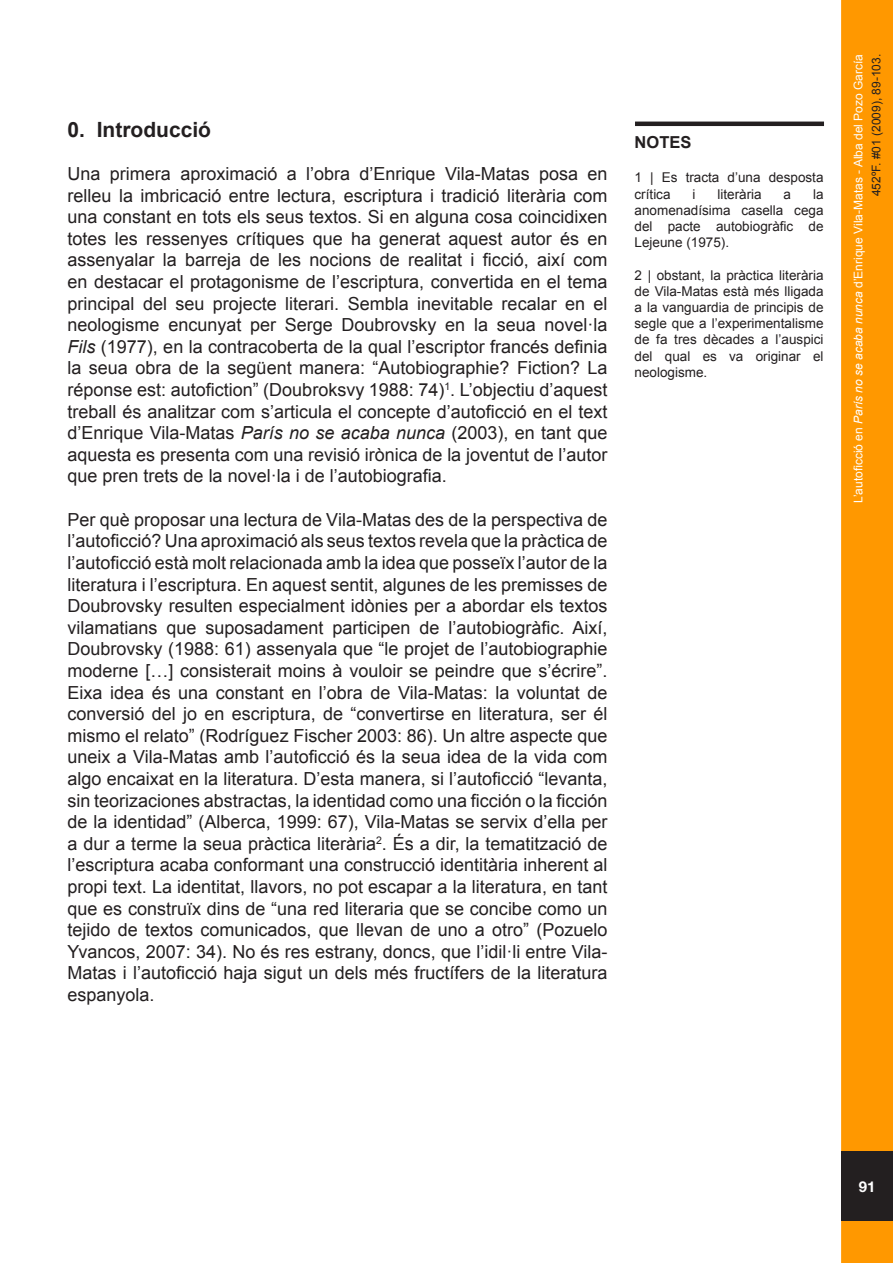
<style>
.page{position:relative;width:893px;height:1263px;background:#fff}
.page>*{position:absolute;margin:0;border:0;box-sizing:border-box;transform-origin:0 0}
.Estilo_de_párrafo_1{font:700 21px "Arial";color:#231f20}
.Estilo_de_párrafo_1-2{font:18px/21.6px "Arial";color:#231f20;text-align:justify}
.Estilo_de_párrafo_1-3{font:700 16.5px "Arial";color:#231f20}
.t1{font:700 15px "Helvetica Neue";color:#fff}
.Estilo_de_párrafo_1-4{font:13.5px/16.2px "Arial";color:#231f20;text-align:justify}
.t2{font:12px/18px "Arial";color:#fff;text-align:right}
.s1{font-style:italic}
.s2{color:#fdfdfd}
.s3{color:#231f20}
</style>
<div class="page">
<div style="left:841px;top:0;width:52px;height:1263px;background:#ff9800;border:3px solid #ff9800"></div>
<div style="left:841px;top:1151px;width:52px;height:70px;background:#231f20"></div>
<hr style="left:635px;top:122px;width:189px;height:4px;background:#231f20">
<p class="Estilo_de_párrafo_1" style="left:68px;top:115px;width:145px">0. Introducció</p>
<p class="Estilo_de_párrafo_1-2" style="left:68px;top:163px;width:541px">Una primera aproximació a l’obra d’Enrique Vila-Matas posa en relleu la imbricació entre lectura, escriptura i tradició literària com una constant en tots els seus textos. Si en alguna cosa coincidixen totes les ressenyes crítiques que ha generat aquest autor és en assenyalar la barreja de les nocions de realitat i ficció, així com en destacar el protagonisme de l’escriptura, convertida en el tema principal del seu projecte literari. Sembla inevitable recalar en el neologisme encunyat per Serge Doubrovsky en la seua novel·la <span class="s1">Fils</span> (1977), en la contracoberta de la qual l’escriptor francés definia la seua obra de la següent manera: “Autobiographie? Fiction? La réponse est: autofiction” (Doubroksvy 1988: 74)<sup>1</sup>. L’objectiu d’aquest treball és analitzar com s’articula el concepte d’autoficció en el text d’Enrique Vila-Matas <span class="s1">París no se acaba nunca</span> (2003), en tant que aquesta es presenta com una revisió irònica de la joventut de l’autor que pren trets de la novel·la i de l’autobiografia.</p>
<p class="Estilo_de_párrafo_1-2" style="left:68px;top:509px;width:541px">Per què proposar una lectura de Vila-Matas des de la perspectiva de l’autoficció? Una aproximació als seus textos revela que la pràctica de l’autoficció està molt relacionada amb la idea que posseïx l’autor de la literatura i l’escriptura. En aquest sentit, algunes de les premisses de Doubrovsky resulten especialment idònies per a abordar els textos vilamatians que suposadament participen de l’autobiogràfic. Així, Doubrovsky (1988: 61) assenyala que “le projet de l’autobiographie moderne […] consisterait moins à vouloir se peindre que s’écrire”.<br>Eixa idea és una constant en l’obra de Vila-Matas: la voluntat de conversió del jo en escriptura, de “convertirse en literatura, ser él mismo el relato” (Rodríguez Fischer 2003: 86). Un altre aspecte que uneix a Vila-Matas amb l’autoficció és la seua idea de la vida com algo encaixat en la literatura. D’esta manera, si l’autoficció “levanta, sin teorizaciones abstractas, la identidad como una ficción o la ficción de la identidad” (Alberca, 1999: 67), Vila-Matas se servix d’ella per a dur a terme la seua pràctica literària<sup>2</sup>. És a dir, la tematització de l’escriptura acaba conformant una construcció identitària inherent al propi text. La identitat, llavors, no pot escapar a la literatura, en tant que es construïx dins de “una red literaria que se concibe como un tejido de textos comunicados, que llevan de uno a otro” (Pozuelo Yvancos, 2007: 34). No és res estrany, doncs, que l’idil·li entre Vila-Matas i l’autoficció haja sigut un dels més fructífers de la literatura espanyola.</p>
<p class="Estilo_de_párrafo_1-3" style="left:635px;top:131px;width:58px">NOTES</p>
<p class="Estilo_de_párrafo_1-4" style="left:635px;top:170px;width:190px">1 | Es tracta d’una desposta crítica</p>
<p class="Estilo_de_párrafo_1-4" style="left:692px;top:186px;width:4px">i</p>
<p class="Estilo_de_párrafo_1-4" style="left:717px;top:186px;width:46px">literària</p>
<p class="Estilo_de_párrafo_1-4" style="left:784px;top:186px;width:9px">a</p>
<p class="Estilo_de_párrafo_1-4" style="left:635px;top:186px;width:190px;text-indent:178px">la anomenadísima casella cega del pacte autobiogràfic de Lejeune (1975).</p>
<p class="Estilo_de_párrafo_1-4" style="left:635px;top:267px;width:190px">2 | obstant, la pràctica literària de Vila-Matas està més lligada a la vanguardia de principis de segle que a l’experimentalisme de fa tres dècades a l’auspici del qual es va originar el neologisme.</p>
<p class="t2" style="left:849px;top:503px;width:451px;rotate:-90deg">L’autoficció en <span class="s1">París no se acaba nunca</span> d’Enrique Vila-Matas <span class="s2">- Alba del Pozo García<br></span><span class="s3">452ºF. #01 (2009), 89-103.</span></p>
<p class="t1" style="left:859px;top:1177px;width:18px">91</p>
</div>
